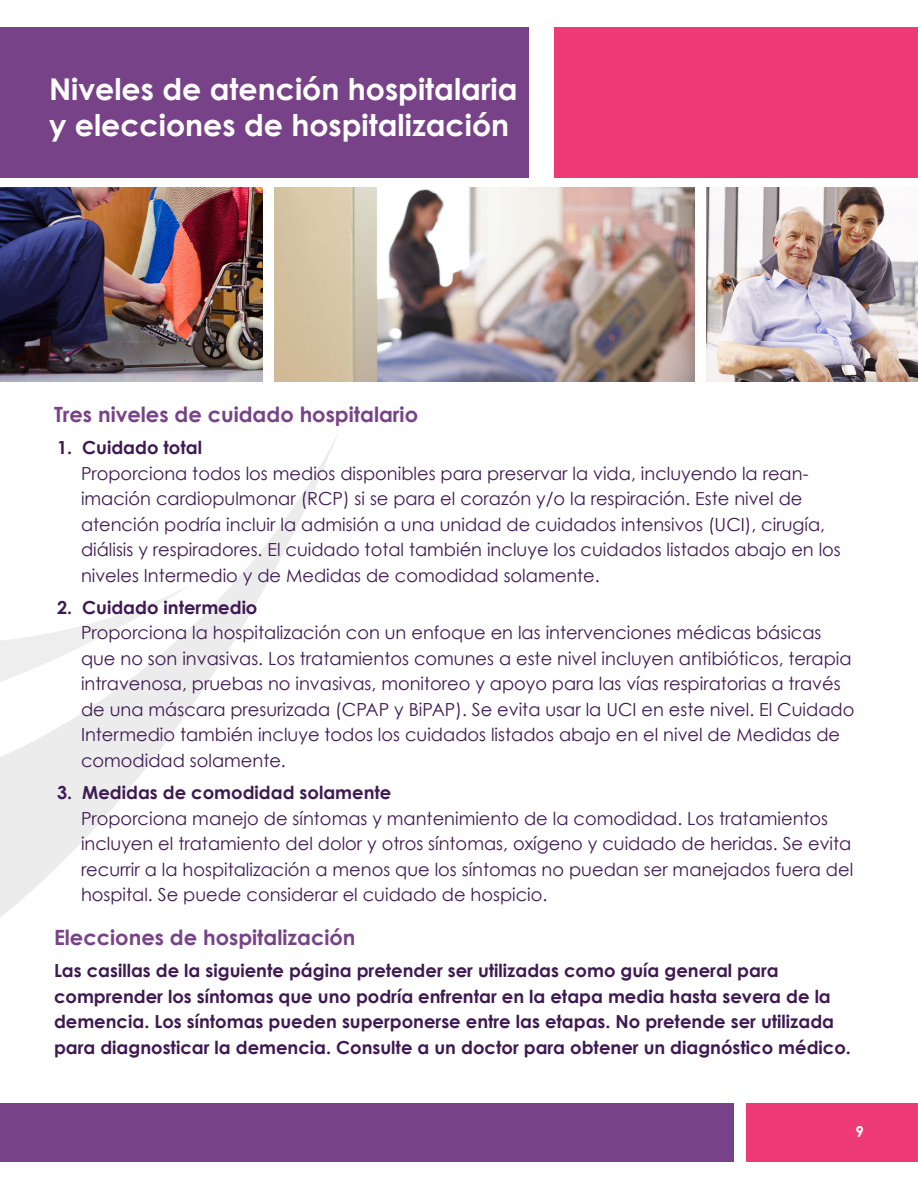
<style>
.page{position:relative;width:918px;height:1188px;background:#fff}
.page>*{position:absolute;margin:0;border:0;box-sizing:border-box;transform-origin:0 0}
.t1{font:700 30px/36px "Century Gothic";color:#fff}
.t2{font:700 21px "Century Gothic";color:#784288}
.body_with_tab{font:18px/25.5px "Century Gothic";color:#3e1952}
.t3{font:700 18px/25.5px "Century Gothic";color:#3e1952}
.t4{font:700 15px "Century Gothic";color:#fff}
</style>
<div class="page">
<div style="left:0;top:1104px;width:734px;height:58px;background:#784288"></div>
<div style="left:746px;top:1104px;width:172px;height:58px;background:#ee3b78"></div>
<div style="left:0;top:27px;width:529px;height:151px;background:#784288"></div>
<div style="left:554px;top:27px;width:364px;height:151px;background:#ee3b78"></div>
<svg style="left:0;top:381px;width:339px;height:537px"></svg>
<img style="left:0;top:187px;width:263px;height:194px">
<img style="left:274px;top:187px;width:421px;height:194px">
<img style="left:707px;top:187px;width:211px;height:194px">
<p class="t1" style="left:49px;top:70px;width:470px">Niveles de atención hospitalaria y elecciones de hospitalización</p>
<p class="t2" style="left:54px;top:401px;width:366px">Tres niveles de cuidado hospitalario</p>
<p class="t3" style="left:57px;top:435px;width:147px">1. Cuidado total</p>
<p class="body_with_tab" style="left:81px;top:460px;width:761px">Proporciona todos los medios disponibles para preservar la vida, incluyendo la rean&shy;imación cardiopulmonar (RCP) si se para el corazón y/o la respiración. Este nivel de atención podría incluir la admisión a una unidad de cuidados intensivos (UCI), cirugía, diálisis y respiradores. El cuidado total también incluye los cuidados listados abajo en los niveles Intermedio y de Medidas de comodidad solamente.</p>
<p class="t3" style="left:57px;top:594px;width:202px">2. Cuidado intermedio</p>
<p class="body_with_tab" style="left:81px;top:620px;width:775px">Proporciona la hospitalización con un enfoque en las intervenciones médicas básicas que no son invasivas. Los tratamientos comunes a este nivel incluyen antibióticos, terapia intravenosa, pruebas no invasivas, monitoreo y apoyo para las vías respiratorias a través de una máscara presurizada (CPAP y BiPAP). Se evita usar la UCI en este nivel. El Cuidado Intermedio también incluye todos los cuidados listados abajo en el nivel de Medidas de comodidad solamente.</p>
<p class="t3" style="left:57px;top:780px;width:336px">3. Medidas de comodidad solamente</p>
<p class="body_with_tab" style="left:81px;top:805px;width:774px">Proporciona manejo de síntomas y mantenimiento de la comodidad. Los tratamientos incluyen el tratamiento del dolor y otros síntomas, oxígeno y cuidado de heridas. Se evita recurrir a la hospitalización a menos que los síntomas no puedan ser manejados fuera del hospital. Se puede considerar el cuidado de hospicio.</p>
<p class="t2" style="left:54px;top:924px;width:303px">Elecciones de hospitalización</p>
<p class="t3" style="left:54px;top:958px;width:799px">Las casillas de la siguiente página pretender ser utilizadas como guía general para comprender los síntomas que uno podría enfrentar en la etapa media hasta severa de la demencia. Los síntomas pueden superponerse entre las etapas. No pretende ser utilizada para diagnosticar la demencia. Consulte a un doctor para obtener un diagnóstico médico.</p>
<p class="t4" style="left:856px;top:1123px;width:10px">9</p>
</div>
